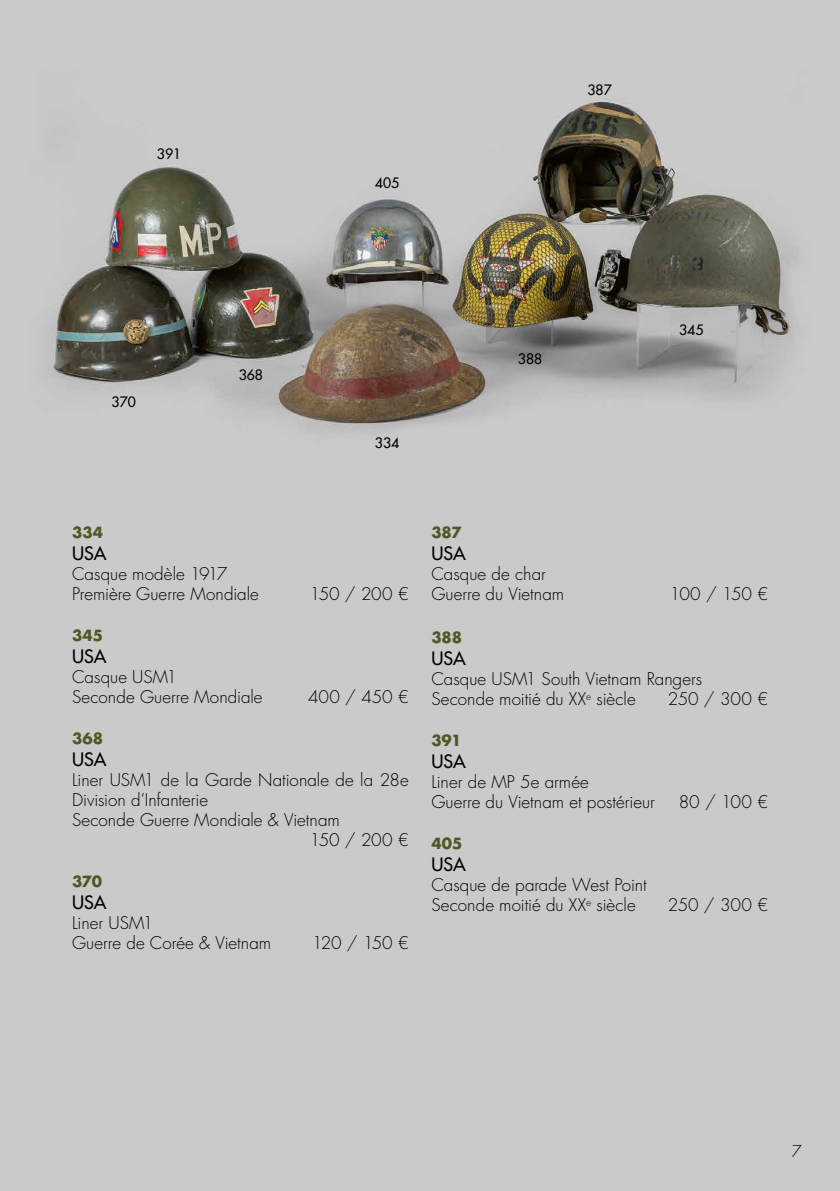
<style>
.page{position:relative;width:840px;height:1191px;background:#fff}
.page>*{position:absolute;margin:0;border:0;box-sizing:border-box;transform-origin:0 0}
.t1{font:500 18px "Futura Std";color:#000}
.t2{font:300 17px/20px "Futura Std";color:#000}
.t3{font:300 16px "Futura Std";color:#000}
.t4{font:700 15px "Futura Std";color:#4e5824}
.t5{font:500 14px "Futura Std";color:#000}
</style>
<div class="page">
<img style="left:1px;top:0;width:838px;height:1191px">
<img style="left:0;top:0;width:1px;height:1191px">
<p class="t5" style="left:157px;top:145px;width:26px">391</p>
<p class="t5" style="left:375px;top:174px;width:26px">405</p>
<p class="t5" style="left:587px;top:81px;width:26px">387</p>
<p class="t5" style="left:111px;top:393px;width:26px">370</p>
<p class="t5" style="left:238px;top:366px;width:26px">368</p>
<p class="t5" style="left:375px;top:434px;width:26px">334</p>
<p class="t5" style="left:517px;top:349px;width:26px">388</p>
<p class="t5" style="left:678px;top:321px;width:26px">345</p>
<p class="t4" style="left:72px;top:522px;width:33px">334</p>
<p class="t1" style="left:72px;top:542px;width:36px">USA</p>
<p class="t2" style="left:72px;top:564px;width:188px">Casque modèle 1917<br>Première Guerre Mondiale</p>
<p class="t4" style="left:72px;top:625px;width:32px">345</p>
<p class="t1" style="left:72px;top:645px;width:36px">USA</p>
<p class="t2" style="left:72px;top:667px;width:192px">Casque USM1<br>Seconde Guerre Mondiale</p>
<p class="t2" style="left:309px;top:584px;width:100px">150 / 200 €</p>
<p class="t2" style="left:308px;top:687px;width:102px">400 / 450 €</p>
<p class="t4" style="left:72px;top:728px;width:33px">368</p>
<p class="t1" style="left:72px;top:748px;width:36px">USA</p>
<p class="t2" style="left:72px;top:770px;width:338px">Liner USM1 de la Garde Nationale de la 28e</p>
<p class="t2" style="left:72px;top:790px;width:137px">Division d’Infanterie</p>
<p class="t2" style="left:72px;top:810px;width:269px">Seconde Guerre Mondiale &amp; Vietnam</p>
<p class="t2" style="left:309px;top:830px;width:100px">150 / 200 €</p>
<p class="t4" style="left:72px;top:871px;width:32px">370</p>
<p class="t1" style="left:72px;top:891px;width:36px">USA</p>
<p class="t2" style="left:72px;top:913px;width:200px">Liner USM1<br>Guerre de Corée &amp; Vietnam</p>
<p class="t2" style="left:312px;top:933px;width:98px">120 / 150 €</p>
<p class="t4" style="left:431px;top:522px;width:32px">387</p>
<p class="t1" style="left:431px;top:542px;width:36px">USA</p>
<p class="t2" style="left:431px;top:564px;width:134px">Casque de char<br>Guerre du Vietnam</p>
<p class="t2" style="left:669px;top:584px;width:99px">100 / 150 €</p>
<p class="t4" style="left:431px;top:627px;width:32px">388</p>
<p class="t1" style="left:431px;top:647px;width:36px">USA</p>
<p class="t2" style="left:431px;top:669px;width:272px">Casque USM1 South Vietnam Rangers<br>Seconde moitié du XX<sup>e</sup> siècle</p>
<p class="t2" style="left:667px;top:689px;width:101px">250 / 300 €</p>
<p class="t4" style="left:431px;top:730px;width:31px">391</p>
<p class="t1" style="left:431px;top:750px;width:36px">USA</p>
<p class="t2" style="left:431px;top:772px;width:225px">Liner de MP 5e armée<br>Guerre du Vietnam et postérieur</p>
<p class="t4" style="left:431px;top:833px;width:33px">405</p>
<p class="t1" style="left:431px;top:853px;width:36px">USA</p>
<p class="t2" style="left:431px;top:875px;width:216px">Casque de parade West Point<br>Seconde moitié du XX<sup>e</sup> siècle</p>
<p class="t2" style="left:678px;top:792px;width:91px">80 / 100 €</p>
<p class="t2" style="left:667px;top:895px;width:101px">250 / 300 €</p>
<p class="t3" style="left:791px;top:1141px;width:11px">7</p>
</div>
